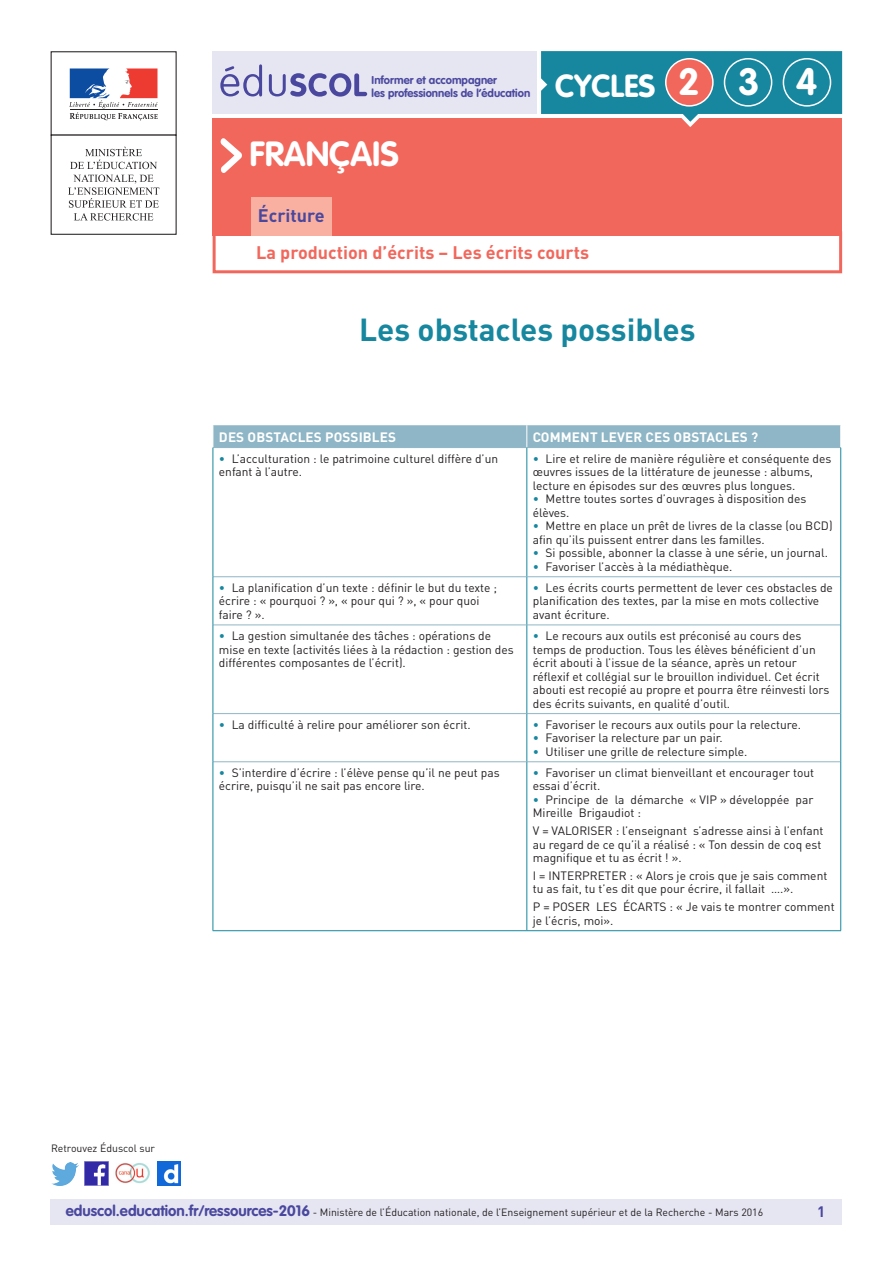
<style>
.page{position:relative;width:893px;height:1263px;background:#fff}
.page>*{position:absolute;margin:0;border:0;box-sizing:border-box;transform-origin:0 0}
.t1{font:700 37.5px "VAG Rounded Std";color:#fff}
._01_Nom_de_la_discip{font:700 34.5px "VAG Rounded Std";color:#fff}
._01_Titre_de_la_fich{font:700 31.5px "DIN Pro";color:#16879f}
.t2{font:700 31.5px "VAG Rounded Std";color:#fff}
._03_Sous-catégorie-r{font:700 18px "DIN Pro";color:#f2675c}
._02_Catégorie_ressou{font:700 18px "DIN Pro";color:#4a489e}
.t3{font:700 15px "DIN Pro";color:#4a489e}
.Titre_têtière_tablea{font:700 13.5px "DIN Pro";letter-spacing:.01em;color:#fff}
._08_Liste_à_puces_ni{font:12px/13.5px "DIN Pro";color:#231f20}
.Texte_courant_tablea{font:12px/13.5px "DIN Pro";color:#231f20}
.t4{font:700 11.25px/13.5px "VAG Rounded Std";color:#4a489e}
.t5{font:10.5px "DIN Pro";color:#231f20}
.s1{color:#16879f}
.s2{font-family:"VAG Rounded Std";font-weight:700;font-size:15px;color:#4a489e}
</style>
<div class="page">
<div style="left:213px;top:231px;width:629px;height:42px;border:3px solid #f2675c"></div>
<div style="left:213px;top:118px;width:629px;height:118px;background:#f2675c"></div>
<div style="left:251px;top:197px;width:81px;height:39px;background:#f9b0a0"></div>
<svg style="left:220px;top:138px;width:22px;height:35px"></svg>
<div style="left:213px;top:51px;width:324px;height:63px;background:#e6e5f2"></div>
<svg style="left:220px;top:64px;width:147px;height:33px"></svg>
<div style="left:51px;top:51px;width:126px;height:85px;border:1px solid #231f20"></div>
<svg style="left:69px;top:68px;width:89px;height:52px"></svg>
<hr style="left:70px;top:109px;width:87px;height:1px;background:#231f20">
<svg style="left:70px;top:147px;width:87px;height:22px"></svg>
<svg style="left:68px;top:175px;width:91px;height:46px"></svg>
<svg style="left:541px;top:51px;width:301px;height:76px"></svg>
<div style="left:666px;top:59px;width:47px;height:47px;background:#f2675c;border-radius:50%"></div>
<div style="left:665px;top:58px;width:49px;height:49px;border:2px solid #fff;border-radius:50%"></div>
<div style="left:724px;top:58px;width:48px;height:49px;border:2px solid #fff;border-radius:50%"></div>
<div style="left:783px;top:58px;width:48px;height:49px;border:2px solid #fff;border-radius:50%"></div>
<div style="left:50px;top:1199px;width:791px;height:26px;background:#e6e5f2"></div>
<img style="left:85px;top:1162px;width:23px;height:23px">
<img style="left:51px;top:1163px;width:28px;height:22px">
<img style="left:158px;top:1162px;width:22px;height:23px">
<img style="left:115px;top:1163px;width:35px;height:21px">
<div style="left:213px;top:425px;width:628px;height:22px;background:#8fb6c6"></div>
<hr style="left:213px;top:447px;width:314px;height:1px;background:#8fb6c6">
<hr style="left:527px;top:447px;width:314px;height:1px;background:#8fb6c6">
<hr style="left:213px;top:576px;width:314px;height:1px;background:#8fb6c6">
<hr style="left:527px;top:576px;width:313px;height:1px;background:#8fb6c6">
<hr style="left:213px;top:625px;width:314px;height:1px;background:#8fb6c6">
<hr style="left:527px;top:625px;width:313px;height:1px;background:#8fb6c6">
<hr style="left:213px;top:713px;width:314px;height:1px;background:#8fb6c6">
<hr style="left:527px;top:713px;width:313px;height:1px;background:#8fb6c6">
<hr style="left:213px;top:761px;width:314px;height:1px;background:#8fb6c6">
<hr style="left:527px;top:761px;width:313px;height:1px;background:#8fb6c6">
<hr style="left:213px;top:448px;width:1px;height:129px;background:#16879f">
<hr style="left:526px;top:448px;width:1px;height:128px;background:#16879f">
<hr style="left:840px;top:448px;width:1px;height:129px;background:#16879f">
<hr style="left:213px;top:577px;width:1px;height:48px;background:#16879f">
<hr style="left:526px;top:577px;width:1px;height:48px;background:#16879f">
<hr style="left:840px;top:577px;width:1px;height:48px;background:#16879f">
<hr style="left:213px;top:625px;width:1px;height:89px;background:#16879f">
<hr style="left:526px;top:625px;width:1px;height:88px;background:#16879f">
<hr style="left:840px;top:625px;width:1px;height:89px;background:#16879f">
<hr style="left:213px;top:714px;width:1px;height:48px;background:#16879f">
<hr style="left:526px;top:714px;width:1px;height:47px;background:#16879f">
<hr style="left:840px;top:714px;width:1px;height:48px;background:#16879f">
<hr style="left:213px;top:762px;width:1px;height:168px;background:#16879f">
<hr style="left:526px;top:762px;width:1px;height:168px;background:#16879f">
<hr style="left:840px;top:762px;width:1px;height:168px;background:#16879f">
<hr style="left:213px;top:930px;width:314px;height:1px;background:#16879f">
<hr style="left:527px;top:930px;width:314px;height:1px;background:#16879f">
<p class="t4" style="left:372px;top:74px;width:160px">Informer et accompagner<br>les professionnels de l’éducation</p>
<p class="t2" style="left:555px;top:67px;width:102px">CYCLES</p>
<p class="t1" style="left:678px;top:60px;width:23px">2</p>
<p class="t1" style="left:738px;top:60px;width:23px">3</p>
<p class="t1" style="left:796px;top:60px;width:23px">4</p>
<p class="_01_Nom_de_la_discip" style="left:249px;top:133px;width:151px">FRANÇAIS</p>
<p class="_02_Catégorie_ressou" style="left:258px;top:204px;width:68px">Écriture</p>
<p class="_03_Sous-catégorie-r" style="left:256px;top:240px;width:334px">La production d’écrits – Les écrits courts</p>
<p class="_01_Titre_de_la_fich" style="left:359px;top:308px;width:338px">Les obstacles possibles</p>
<p class="Titre_têtière_tablea" style="left:219px;top:428px;width:179px">DES OBSTACLES POSSIBLES</p>
<p class="Titre_têtière_tablea" style="left:533px;top:428px;width:227px">COMMENT LEVER CES OBSTACLES ?</p>
<p class="_08_Liste_à_puces_ni" style="left:219px;top:451px;width:281px"><span class="s1">•</span> L’acculturation : le patrimoine culturel diffère d’un enfant à l’autre.</p>
<p class="_08_Liste_à_puces_ni" style="left:533px;top:451px;width:300px"><span class="s1">•</span> Lire et relire de manière régulière et conséquente des œuvres issues de la littérature de jeunesse : albums, lecture en épisodes sur des œuvres plus longues.</p>
<p class="_08_Liste_à_puces_ni" style="left:533px;top:492px;width:275px"><span class="s1">•</span> Mettre toutes sortes d’ouvrages à disposition des élèves.</p>
<p class="_08_Liste_à_puces_ni" style="left:533px;top:519px;width:301px"><span class="s1">•</span> Mettre en place un prêt de livres de la classe (ou BCD) afin qu’ils puissent entrer dans les familles.</p>
<p class="_08_Liste_à_puces_ni" style="left:533px;top:546px;width:297px"><span class="s1">•</span> Si possible, abonner la classe à une série, un journal.</p>
<p class="_08_Liste_à_puces_ni" style="left:533px;top:559px;width:201px"><span class="s1">•</span> Favoriser l’accès à la médiathèque.</p>
<p class="_08_Liste_à_puces_ni" style="left:219px;top:581px;width:280px"><span class="s1">•</span> La planification d’un texte : définir le but du texte ; écrire : « pourquoi ? », « pour qui ? », « pour quoi faire ? ».</p>
<p class="_08_Liste_à_puces_ni" style="left:533px;top:581px;width:302px"><span class="s1">•</span> Les écrits courts permettent de lever ces obstacles de planification des textes, par la mise en mots collective avant écriture.</p>
<p class="_08_Liste_à_puces_ni" style="left:219px;top:629px;width:296px"><span class="s1">•</span> La gestion simultanée des tâches : opérations de mise en texte (activités liées à la rédaction : gestion des différentes composantes de l’écrit).</p>
<p class="_08_Liste_à_puces_ni" style="left:533px;top:629px;width:298px"><span class="s1">•</span> Le recours aux outils est préconisé au cours des temps de production. Tous les élèves bénéficient d’un écrit abouti à l’issue de la séance, après un retour réflexif et collégial sur le brouillon individuel. Cet écrit abouti est recopié au propre et pourra être réinvesti lors des écrits suivants, en qualité d’outil.</p>
<p class="_08_Liste_à_puces_ni" style="left:219px;top:717px;width:253px"><span class="s1">•</span> La difficulté à relire pour améliorer son écrit.</p>
<p class="_08_Liste_à_puces_ni" style="left:533px;top:717px;width:270px"><span class="s1">•</span> Favoriser le recours aux outils pour la relecture.</p>
<p class="_08_Liste_à_puces_ni" style="left:533px;top:731px;width:191px"><span class="s1">•</span> Favoriser la relecture par un pair.</p>
<p class="_08_Liste_à_puces_ni" style="left:533px;top:744px;width:216px"><span class="s1">•</span> Utiliser une grille de relecture simple.</p>
<p class="_08_Liste_à_puces_ni" style="left:219px;top:766px;width:282px"><span class="s1">•</span> S’interdire d’écrire : l’élève pense qu’il ne peut pas écrire, puisqu’il ne sait pas encore lire.</p>
<p class="_08_Liste_à_puces_ni" style="left:533px;top:766px;width:283px"><span class="s1">•</span> Favoriser un climat bienveillant et encourager tout essai d’écrit.</p>
<p class="_08_Liste_à_puces_ni" style="left:533px;top:793px;width:282px"><span class="s1">•</span> Principe de la démarche « VIP » développée par<br>Mireille Brigaudiot :</p>
<p class="Texte_courant_tablea" style="left:533px;top:824px;width:292px">V = VALORISER : l’enseignant s’adresse ainsi à l’enfant au regard de ce qu’il a réalisé : « Ton dessin de coq est magnifique et tu as écrit ! ».</p>
<p class="Texte_courant_tablea" style="left:533px;top:869px;width:296px">I = INTERPRETER : « Alors je crois que je sais comment tu as fait, tu t’es dit que pour écrire, il fallait ….».</p>
<p class="Texte_courant_tablea" style="left:533px;top:900px;width:303px">P = POSER LES ÉCARTS : « Je vais te montrer comment je l’écris, moi».</p>
<p class="t5" style="left:51px;top:1141px;width:106px">Retrouvez Éduscol sur</p>
<p class="t5" style="left:66px;top:1205px;width:699px"><span class="s2">eduscol.education.fr/ressources-2016</span> - Ministère de l’Éducation nationale, de l’Enseignement supérieur et de la Recherche - Mars 2016</p>
<p class="t3" style="left:817px;top:1201px;width:10px">1</p>
</div>
